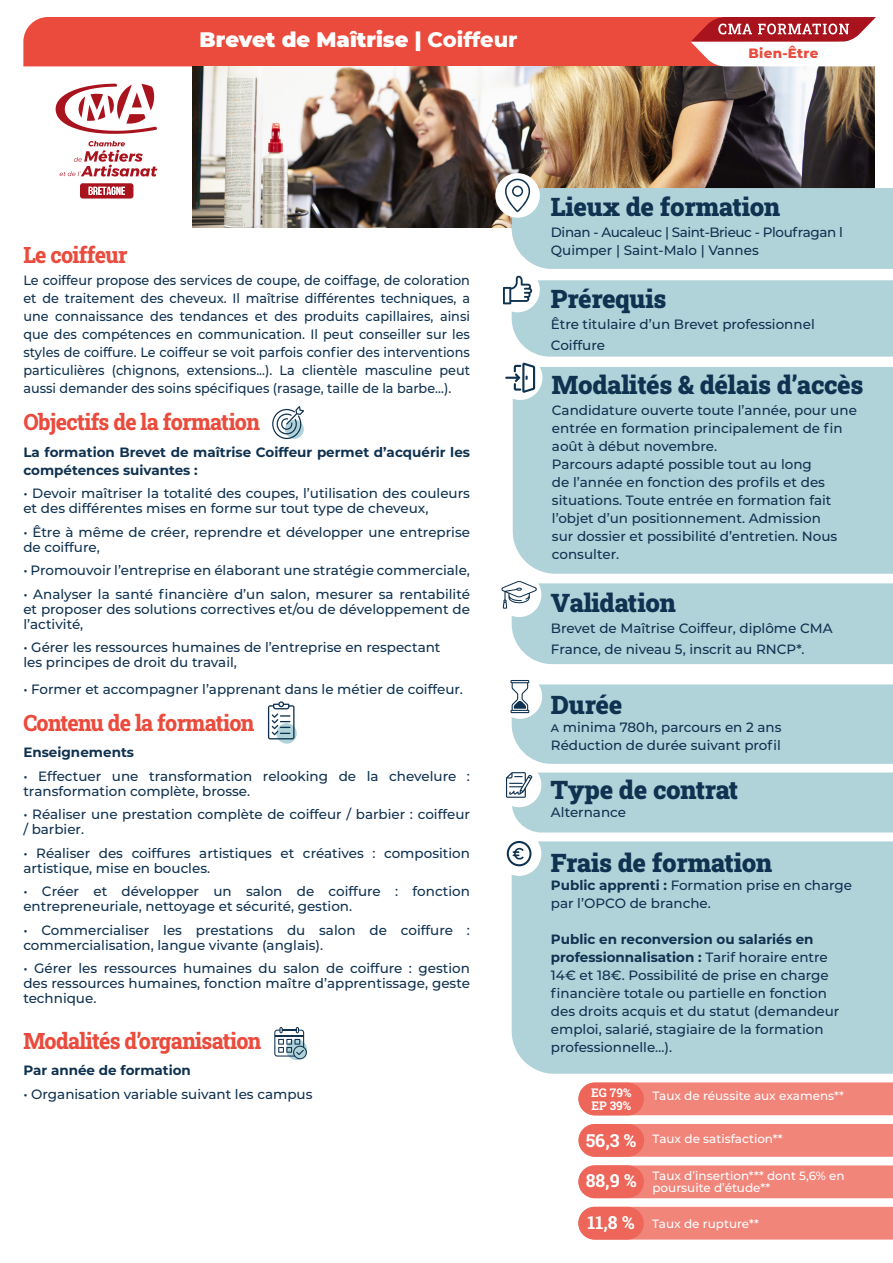
<style>
.page{position:relative;width:893px;height:1263px;background:#fff}
.page>*{position:absolute;margin:0;border:0;box-sizing:border-box;transform-origin:0 0}
.t1{font:900 25.5px "Roboto Slab";letter-spacing:-.01em;color:#0f3250}
.t2{font:800 22.5px "Roboto Slab";letter-spacing:-.03em;color:#ea4b3c;scale:.95 1}
.t3{font:900 21px "Montserrat";color:#fff}
.t4{font:700 18px "Roboto Slab";color:#fff}
.t5{font:500 13.5px/18px "Montserrat";color:#0f3250}
.t6{font:500 13.5px/18px "Montserrat";color:#0f3250;text-align:justify;scale:.95 1}
.t7{font:700 13.5px/18px "Montserrat";color:#0f3250}
.t8{font:500 13.5px/18px "Montserrat";letter-spacing:-.03em;color:#0f3250}
.t9{font:800 13.5px "Montserrat";letter-spacing:.02em;color:#ea4b3c}
.t10{font:500 12px "Montserrat";color:#fff}
.t11{font:700 12px "Roboto Slab";color:#fff}
.s1{font-weight:800}
.s2{font-weight:700}
</style>
<div class="page">
<div style="left:579px;top:1165px;width:314px;height:33px;background:#f1857a"></div>
<div style="left:578px;top:1165px;width:66px;height:33px;background:#ed6659;border-radius:16px"></div>
<div style="left:578px;top:1124px;width:315px;height:33px;background:#f1857a"></div>
<div style="left:579px;top:1124px;width:65px;height:33px;background:#ed6659;border-radius:16px"></div>
<div style="left:581px;top:1082px;width:312px;height:33px;background:#f1857a"></div>
<div style="left:578px;top:1083px;width:66px;height:32px;background:#ed6659;border-radius:16px"></div>
<div style="left:578px;top:1207px;width:315px;height:32px;background:#f1857a"></div>
<div style="left:578px;top:1207px;width:66px;height:32px;background:#ed6659;border-radius:16px"></div>
<img style="left:192px;top:67px;width:683px;height:160px">
<svg style="left:272px;top:406px;width:32px;height:33px"></svg>
<svg style="left:274px;top:1027px;width:33px;height:32px"></svg>
<svg style="left:276px;top:723px;width:21px;height:21px"></svg>
<svg style="left:268px;top:701px;width:26px;height:38px"></svg>
<svg style="left:56px;top:84px;width:101px;height:50px"></svg>
<svg style="left:59px;top:141px;width:98px;height:36px"></svg>
<svg style="left:80px;top:183px;width:53px;height:16px"></svg>
<svg style="left:501px;top:581px;width:392px;height:83px;background:#b6d5db"></svg>
<svg style="left:510px;top:680px;width:383px;height:84px;background:#b6d5db"></svg>
<div style="left:497px;top:763px;width:44px;height:44px;background:#fff;border-radius:50%"></div>
<svg style="left:506px;top:772px;width:387px;height:60px;background:#b3d3da"></svg>
<div style="left:512px;top:841px;width:381px;height:233px;background:#b0d2d9"></div>
<div style="left:497px;top:831px;width:44px;height:45px;background:#fff;border-radius:50%"></div>
<svg style="left:507px;top:841px;width:24px;height:25px"></svg>
<div style="left:513px;top:393px;width:380px;height:181px;background:#b0d2d9"></div>
<div style="left:498px;top:355px;width:44px;height:45px;background:#fff;border-radius:50%"></div>
<svg style="left:503px;top:275px;width:390px;height:118px"></svg>
<div style="left:495px;top:173px;width:45px;height:45px;background:#fff;border-radius:50%"></div>
<svg style="left:505px;top:179px;width:388px;height:90px;background:#adc8cc"></svg>
<svg style="left:23px;top:17px;width:853px;height:49px;background:#e75c51"></svg>
<p class="t3" style="left:200px;top:24px;width:319px">Brevet de Maîtrise | <span class="s1">Coiffeur</span></p>
<p class="t9" style="left:749px;top:44px;width:71px">Bien-Être</p>
<p class="t2" style="left:23px;top:239px;width:111px">Le coiffeur</p>
<p class="t6" style="left:23px;top:271px;width:472px">Le coiffeur propose des services de coupe, de coiffage, de coloration et de traitement des cheveux. Il maîtrise différentes techniques, a une connaissance des tendances et des produits capillaires, ainsi que des compétences en communication. Il peut conseiller sur les styles de coiffure. Le coiffeur se voit parfois confier des interventions particulières (chignons, extensions...). La clientèle masculine peut aussi demander des soins spécifiques (rasage, taille de la barbe…).</p>
<p class="t2" style="left:23px;top:406px;width:251px">Objectifs de la formation</p>
<p class="t7" style="left:23px;top:442px;width:448px">La formation Brevet de maîtrise Coiffeur permet d’acquérir les compétences suivantes :</p>
<p class="t5" style="left:23px;top:485px;width:448px;line-height:15px">• Devoir maîtriser la totalité des coupes, l’utilisation des couleurs et des différentes mises en forme sur tout type de cheveux,</p>
<p class="t5" style="left:23px;top:524px;width:448px;line-height:15px">• Être à même de créer, reprendre et développer une entreprise de coiffure,</p>
<p class="t5" style="left:23px;top:561px;width:448px">• Promouvoir l’entreprise en élaborant une stratégie commerciale,</p>
<p class="t5" style="left:23px;top:586px;width:448px;line-height:15px;text-align:justify">• Analyser la santé financière d’un salon, mesurer sa rentabilité et proposer des solutions correctives et/ou de développement de l’activité,</p>
<p class="t5" style="left:23px;top:639px;width:419px;line-height:15px">• Gérer les ressources humaines de l’entreprise en respectant les principes de droit du travail,</p>
<p class="t5" style="left:23px;top:679px;width:441px">• Former et accompagner l’apprenant dans le métier de coiffeur.</p>
<p class="t2" style="left:23px;top:707px;width:245px">Contenu de la formation</p>
<p class="t7" style="left:23px;top:743px;width:112px">Enseignements</p>
<p class="t5" style="left:23px;top:768px;width:448px;line-height:15px">• Effectuer une transformation relooking de la chevelure : transformation complète, brosse.</p>
<p class="t5" style="left:23px;top:806px;width:448px;line-height:15px">• Réaliser une prestation complète de coiffeur / barbier : coiffeur / barbier.</p>
<p class="t5" style="left:23px;top:845px;width:448px;line-height:15px">• Réaliser des coiffures artistiques et créatives : composition artistique, mise en boucles.</p>
<p class="t5" style="left:23px;top:883px;width:448px;line-height:15px">• Créer et développer un salon de coiffure : fonction entrepreneuriale, nettoyage et sécurité, gestion.</p>
<p class="t5" style="left:23px;top:922px;width:448px;line-height:15px">• Commercialiser les prestations du salon de coiffure : commercialisation, langue vivante (anglais).</p>
<p class="t5" style="left:23px;top:960px;width:448px;line-height:15px;text-align:justify">• Gérer les ressources humaines du salon de coiffure : gestion des ressources humaines, fonction maître d’apprentissage, geste technique.</p>
<p class="t2" style="left:23px;top:1025px;width:252px">Modalités d’organisation</p>
<p class="t7" style="left:23px;top:1061px;width:169px">Par année de formation</p>
<p class="t5" style="left:23px;top:1084px;width:291px">• Organisation variable suivant les campus</p>
<p class="t1" style="left:551px;top:190px;width:231px">Lieux de formation</p>
<p class="t8" style="left:551px;top:223px;width:294px">Dinan - Aucaleuc | Saint-Brieuc - Ploufragan l<br>Quimper | Saint-Malo | Vannes</p>
<p class="t1" style="left:551px;top:282px;width:117px">Prérequis</p>
<p class="t5" style="left:551px;top:313px;width:265px;line-height:21px">Être titulaire d’un Brevet professionnel<br>Coiffure</p>
<p class="t1" style="left:552px;top:367px;width:313px">Modalités &amp; délais d’accès</p>
<p class="t5" style="left:552px;top:401px;width:306px">Candidature ouverte toute l’année, pour une entrée en formation principalement de fin août à début novembre.</p>
<p class="t5" style="left:552px;top:455px;width:287px">Parcours adapté possible tout au long<br>de l’année en fonction des profils et des situations. Toute entrée en formation fait l’objet d’un positionnement. Admission sur dossier et possibilité d’entretien. Nous consulter.</p>
<p class="t1" style="left:551px;top:586px;width:126px">Validation</p>
<p class="t5" style="left:551px;top:618px;width:282px;line-height:21px">Brevet de Maîtrise Coiffeur, diplôme CMA<br>France, de niveau 5, inscrit au RNCP*.</p>
<p class="t1" style="left:551px;top:687px;width:73px">Durée</p>
<p class="t5" style="left:551px;top:717px;width:232px">A minima 780h, parcours en 2 ans</p>
<p class="t5" style="left:551px;top:735px;width:231px">Réduction de durée suivant profil</p>
<p class="t1" style="left:551px;top:773px;width:189px">Type de contrat</p>
<p class="t5" style="left:551px;top:803px;width:77px">Alternance</p>
<p class="t1" style="left:551px;top:845px;width:223px">Frais de formation</p>
<p class="t5" style="left:551px;top:876px;width:303px"><span class="s2">Public apprenti :</span> Formation prise en charge par l’OPCO de branche.</p>
<p class="t5" style="left:551px;top:930px;width:290px"><span class="s2">Public en reconversion ou salariés en professionnalisation :</span> Tarif horaire entre 14€ et 18€. Possibilité de prise en charge financière totale ou partielle en fonction des droits acquis et du statut (demandeur emploi, salarié, stagiaire de la formation professionnelle…).</p>
<p class="t11" style="left:591px;top:1085px;width:42px">EG 79%</p>
<p class="t10" style="left:652px;top:1087px;width:193px">Taux de réussite aux examens**</p>
<p class="t11" style="left:591px;top:1098px;width:41px">EP 39%</p>
<p class="t4" style="left:586px;top:1128px;width:52px">56,3 %</p>
<p class="t10" style="left:653px;top:1130px;width:132px">Taux de satisfaction**</p>
<p class="t10" style="left:652px;top:1167px;width:194px">Taux d’insertion*** dont 5,6% en</p>
<p class="t4" style="left:586px;top:1168px;width:53px">88,9 %</p>
<p class="t10" style="left:652px;top:1179px;width:119px">poursuite d’étude**</p>
<p class="t4" style="left:587px;top:1210px;width:49px">11,8 %</p>
<p class="t10" style="left:652px;top:1215px;width:108px">Taux de rupture**</p>
</div>
